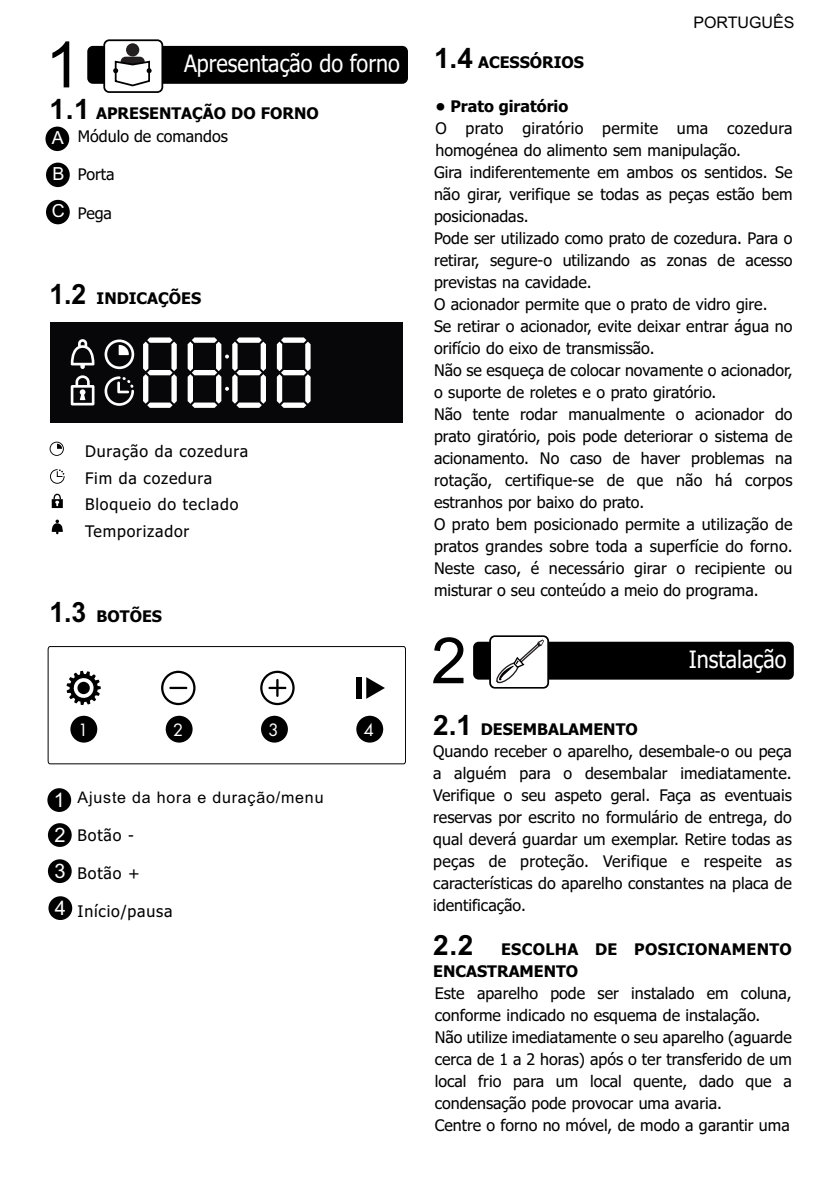
<style>
.page{position:relative;width:840px;height:1191px;background:#fff}
.page>*{position:absolute;margin:0;border:0;box-sizing:border-box;transform-origin:0 0}
.t1{font:64px "Arial";color:#000}
.t2{font:24px "Tahoma";color:#fff;scale:.9 1}
.t3{font:20px/36px "Arial";color:#fff;text-align:justify}
.t4{font:18px/36.4px "Arial";color:#fff;text-align:justify}
.t5{font:16.4px "Futura";color:#fff}
.t6{font:16px/22px "Tahoma";color:#000}
.t7{font:700 16px "Tahoma";color:#000}
.t8{font:16px/26.4px "Tahoma";letter-spacing:.05em;color:#000}
.t9{font:700 16px/22px "Tahoma";letter-spacing:.02em;color:#000}
.t10{font:16px "Arial";letter-spacing:.05em;color:#000}
.t11{font:16px "Arial";color:#000}
.s1{font-family:"Arial";font-size:28px}
.s2{font-family:"Arial";font-weight:700;font-size:28px}
.s3{font-weight:700}
</style>
<div class="page">
<div style="left:87px;top:46px;width:321px;height:38px;background:#000;border-radius:6px"></div>
<div style="left:103px;top:39px;width:60px;height:54px;border:2px solid #000;border-radius:5px"></div>
<svg style="left:104px;top:40px;width:58px;height:52px"></svg>
<div style="left:46px;top:200px;width:24px;height:24px;background:#000;border-radius:50%"></div>
<div style="left:45px;top:127px;width:24px;height:24px;background:#000;border-radius:50%"></div>
<div style="left:46px;top:163px;width:24px;height:24px;background:#000;border-radius:50%"></div>
<div style="left:473px;top:641px;width:320px;height:38px;background:#000;border-radius:6px"></div>
<div style="left:489px;top:635px;width:59px;height:54px;border:2px solid #000;border-radius:5px"></div>
<svg style="left:490px;top:636px;width:58px;height:52px"></svg>
<div style="left:47px;top:788px;width:24px;height:24px;background:#000;border-radius:50%"></div>
<div style="left:48px;top:823px;width:24px;height:24px;background:#000;border-radius:50%"></div>
<div style="left:48px;top:859px;width:24px;height:24px;background:#000;border-radius:50%"></div>
<div style="left:48px;top:896px;width:24px;height:24px;background:#000;border-radius:50%"></div>
<svg style="left:52px;top:519px;width:11px;height:15px"></svg>
<svg style="left:52px;top:494px;width:11px;height:14px"></svg>
<svg style="left:50px;top:469px;width:14px;height:15px"></svg>
<svg style="left:50px;top:441px;width:14px;height:15px"></svg>
<div style="left:51px;top:322px;width:352px;height:101px;background:#070608"></div>
<svg style="left:104px;top:339px;width:30px;height:30px"></svg>
<svg style="left:119px;top:345px;width:10px;height:10px"></svg>
<svg style="left:104px;top:376px;width:30px;height:30px"></svg>
<svg style="left:71px;top:375px;width:23px;height:30px"></svg>
<svg style="left:71px;top:339px;width:23px;height:30px"></svg>
<svg style="left:143px;top:337px;width:34px;height:71px"></svg>
<svg style="left:187px;top:337px;width:79px;height:71px"></svg>
<svg style="left:277px;top:337px;width:33px;height:71px"></svg>
<svg style="left:48px;top:646px;width:358px;height:118px"></svg>
<h1 class="t1" style="left:45px;top:28px;width:37px">1</h1>
<h2 class="t2" style="left:184px;top:49px;width:241px">Apresentação do forno</h2>
<p class="t7" style="left:49px;top:104px;width:270px"><span class="s1">1.1</span> APRESENTAÇÃO DO FORNO</p>
<p class="t4" style="left:52px;top:119px;width:14px">A B C</p>
<p class="t6" style="left:78px;top:126px;width:151px">Módulo de comandos</p>
<p class="t6" style="left:78px;top:164px;width:38px">Porta</p>
<p class="t6" style="left:78px;top:202px;width:36px">Pega</p>
<p class="t7" style="left:49px;top:289px;width:153px"><span class="s1">1.2</span> INDICAÇÕES</p>
<p class="t8" style="left:85px;top:438px;width:164px">Duração da cozedura<br>Fim da cozedura<br>Bloqueio do teclado<br>Temporizador</p>
<p class="t7" style="left:49px;top:607px;width:114px"><span class="s1">1.3</span> BOTÕES</p>
<p class="t5" style="left:78px;top:722px;width:12px">1</p>
<p class="t5" style="left:173px;top:722px;width:12px">2</p>
<p class="t5" style="left:268px;top:722px;width:12px">3</p>
<p class="t5" style="left:364px;top:722px;width:12px">4</p>
<p class="t3" style="left:54px;top:782px;width:14px">1<br>2<br>3<br>4</p>
<p class="t10" style="left:78px;top:788px;width:247px">Ajuste da hora e duração/menu</p>
<p class="t6" style="left:78px;top:825px;width:58px">Botão -</p>
<p class="t6" style="left:78px;top:863px;width:64px">Botão +</p>
<p class="t8" style="left:78px;top:898px;width:96px">Início/pausa</p>
<p class="t11" style="left:693px;top:13px;width:103px">PORTUGUÊS</p>
<p class="t7" style="left:434px;top:53px;width:151px"><span class="s1">1.4</span> ACESSÓRIOS</p>
<p class="t7" style="left:435px;top:97px;width:134px">• Prato giratório</p>
<p class="t6" style="left:434px;top:117px;width:360px">O prato giratório permite uma cozedura homogénea do alimento sem manipulação.<br>Gira indiferentemente em ambos os sentidos. Se não girar, verifique se todas as peças estão bem posicionadas.<br>Pode ser utilizado como prato de cozedura. Para o retirar, segure-o utilizando as zonas de acesso previstas na cavidade.<br>O acionador permite que o prato de vidro gire.<br>Se retirar o acionador, evite deixar entrar água no orifício do eixo de transmissão.<br>Não se esqueça de colocar novamente o acionador, o suporte de roletes e o prato giratório.<br>Não tente rodar manualmente o acionador do prato giratório, pois pode deteriorar o sistema de acionamento. No caso de haver problemas na rotação, certifique-se de que não há corpos estranhos por baixo do prato.<br>O prato bem posicionado permite a utilização de pratos grandes sobre toda a superfície do forno.<br>Neste caso, é necessário girar o recipiente ou misturar o seu conteúdo a meio do programa.</p>
<h1 class="t1" style="left:431px;top:623px;width:37px">2</h1>
<h2 class="t2" style="left:688px;top:645px;width:110px">Instalação</h2>
<p class="t6" style="left:433px;top:718px;width:360px"><span class="s2">2.1</span> <span class="s3">DESEMBALAMENTO<br></span>Quando receber o aparelho, desembale-o ou peça a alguém para o desembalar imediatamente.<br>Verifique o seu aspeto geral. Faça as eventuais reservas por escrito no formulário de entrega, do qual deverá guardar um exemplar. Retire todas as peças de proteção. Verifique e respeite as características do aparelho constantes na placa de identificação.</p>
<p class="t9" style="left:433px;top:938px;width:360px"><span class="s1">2.2</span> ESCOLHA DE POSICIONAMENTO<br>ENCASTRAMENTO</p>
<p class="t6" style="left:434px;top:982px;width:358px">Este aparelho pode ser instalado em coluna, conforme indicado no esquema de instalação.<br>Não utilize imediatamente o seu aparelho (aguarde cerca de 1 a 2 horas) após o ter transferido de um local frio para um local quente, dado que a condensação pode provocar uma avaria.<br>Centre o forno no móvel, de modo a garantir uma</p>
</div>
